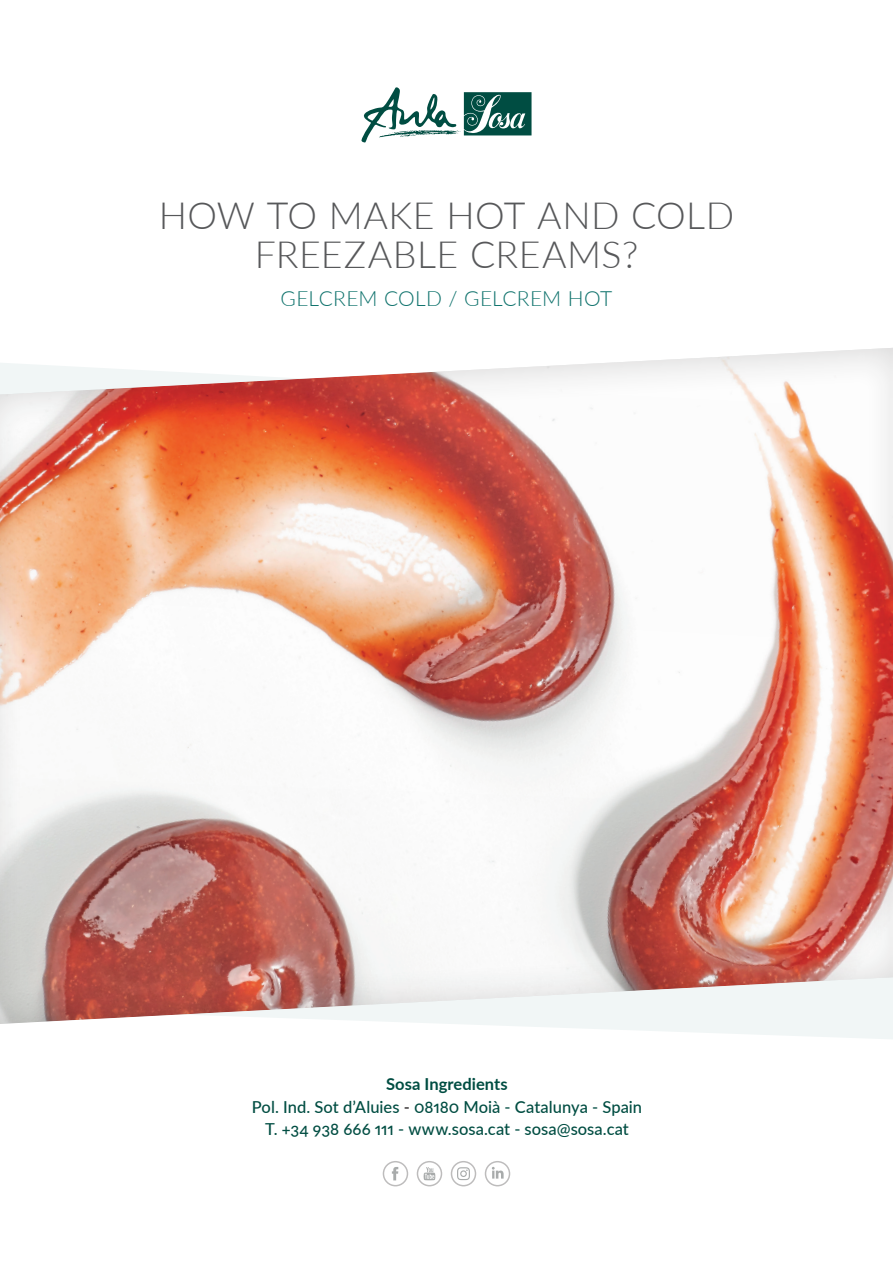
<style>
.page{position:relative;width:893px;height:1263px;background:#fff}
.page>*{position:absolute;margin:0;border:0;box-sizing:border-box;transform-origin:0 0}
.t1{font:300 37.5px/39px "Lato";letter-spacing:.015em;color:#57585a;text-align:center}
.t2{font:300 21px "Lato";letter-spacing:.01em;color:#10736d}
.t3{font:500 16.5px/22.5px "Lato";color:#004d42;text-align:center}
.s1{font-weight:700}
.s2{color:#231f20}
</style>
<div class="page">
<svg style="left:529px;top:1026px;width:364px;height:13px;fill:#f1f6f6"></svg>
<div style="left:383px;top:1161px;width:25px;height:25px;border:2px solid #231f20;border-radius:50%"></div>
<svg style="left:392px;top:1167px;width:6px;height:13px"></svg>
<div style="left:451px;top:1161px;width:25px;height:25px;border:2px solid #231f20;border-radius:50%"></div>
<svg style="left:457px;top:1167px;width:13px;height:13px"></svg>
<div style="left:485px;top:1161px;width:25px;height:25px;border:2px solid #231f20;border-radius:50%"></div>
<svg style="left:492px;top:1167px;width:12px;height:11px"></svg>
<div style="left:417px;top:1161px;width:25px;height:25px;border:2px solid #231f20;border-radius:50%"></div>
<svg style="left:424px;top:1167px;width:11px;height:13px"></svg>
<img style="left:0;top:348px;width:893px;height:678px">
<svg style="left:361px;top:87px;width:170px;height:56px"></svg>
<h1 class="t1" style="left:159px;top:194px;width:577px">HOW TO MAKE HOT AND COLD<br>FREEZABLE CREAMS?</h1>
<p class="t2" style="left:281px;top:284px;width:333px">GELCREM COLD / GELCREM HOT</p>
<p class="t3" style="left:252px;top:1072px;width:392px"><span class="s1">Sosa Ingredients<br></span>Pol. Ind. Sot d’Aluies <span class="s2">-</span> 08180 Moià - Catalunya - Spain<br>T. +34 938 666 111 - www.sosa.cat - sosa@sosa.cat</p>
</div>
